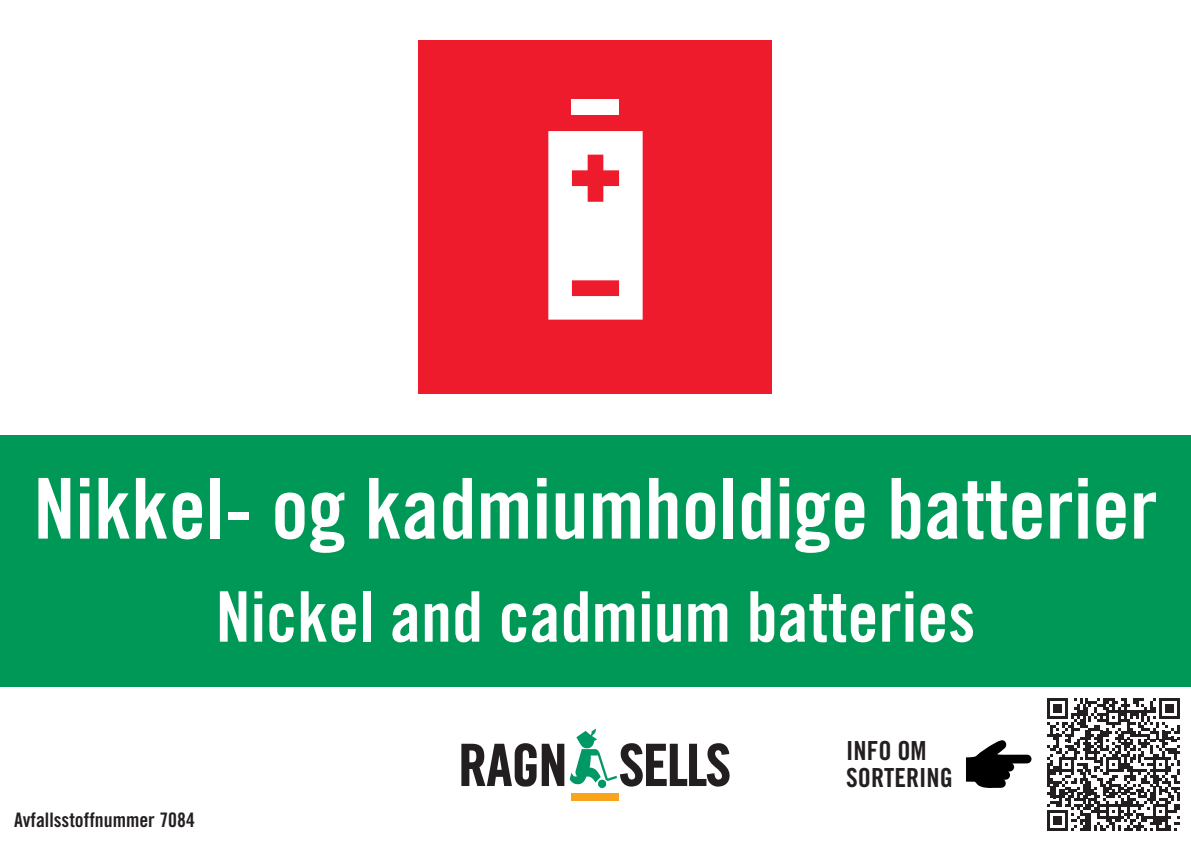
<style>
.page{position:relative;width:1191px;height:842px;background:#fff}
.page>*{position:absolute;margin:0;border:0;box-sizing:border-box;transform-origin:0 0}
.t1{font:84px "Trade Gothic LT Std Bd Cn 20";color:#fff}
.t2{font:69.8px "Trade Gothic LT Std Bd Cn 20";color:#fff}
.t3{font:26.3px/26.3px "Trade Gothic LT Std Bd Cn 20";color:#231f20}
.t4{font:20px "Trade Gothic LT Std Bd Cn 20";color:#231f20}
</style>
<div class="page">
<svg style="left:1047px;top:698px;width:132px;height:133px"></svg>
<div style="left:0;top:435px;width:1191px;height:251px;background:#009856"></div>
<svg style="left:461px;top:743px;width:75px;height:44px"></svg>
<svg style="left:542px;top:728px;width:187px;height:60px"></svg>
<div style="left:571px;top:793px;width:48px;height:8px;background:#f9a51b"></div>
<div style="left:419px;top:41px;width:353px;height:353px;background:#ee1b2d"></div>
<div style="left:572px;top:100px;width:47px;height:15px;background:#fff"></div>
<svg style="left:548px;top:131px;width:94px;height:189px"></svg>
<svg style="left:966px;top:740px;width:65px;height:48px"></svg>
<p class="t1" style="left:33px;top:458px;width:1125px">Nikkel- og kadmiumholdige batterier</p>
<p class="t2" style="left:216px;top:574px;width:761px">Nickel and cadmium batteries</p>
<p class="t4" style="left:14px;top:807px;width:182px">Avfallsstoffnummer 7084</p>
<p class="t3" style="left:846px;top:737px;width:108px">INFO OM<br>SORTERING</p>
</div>
